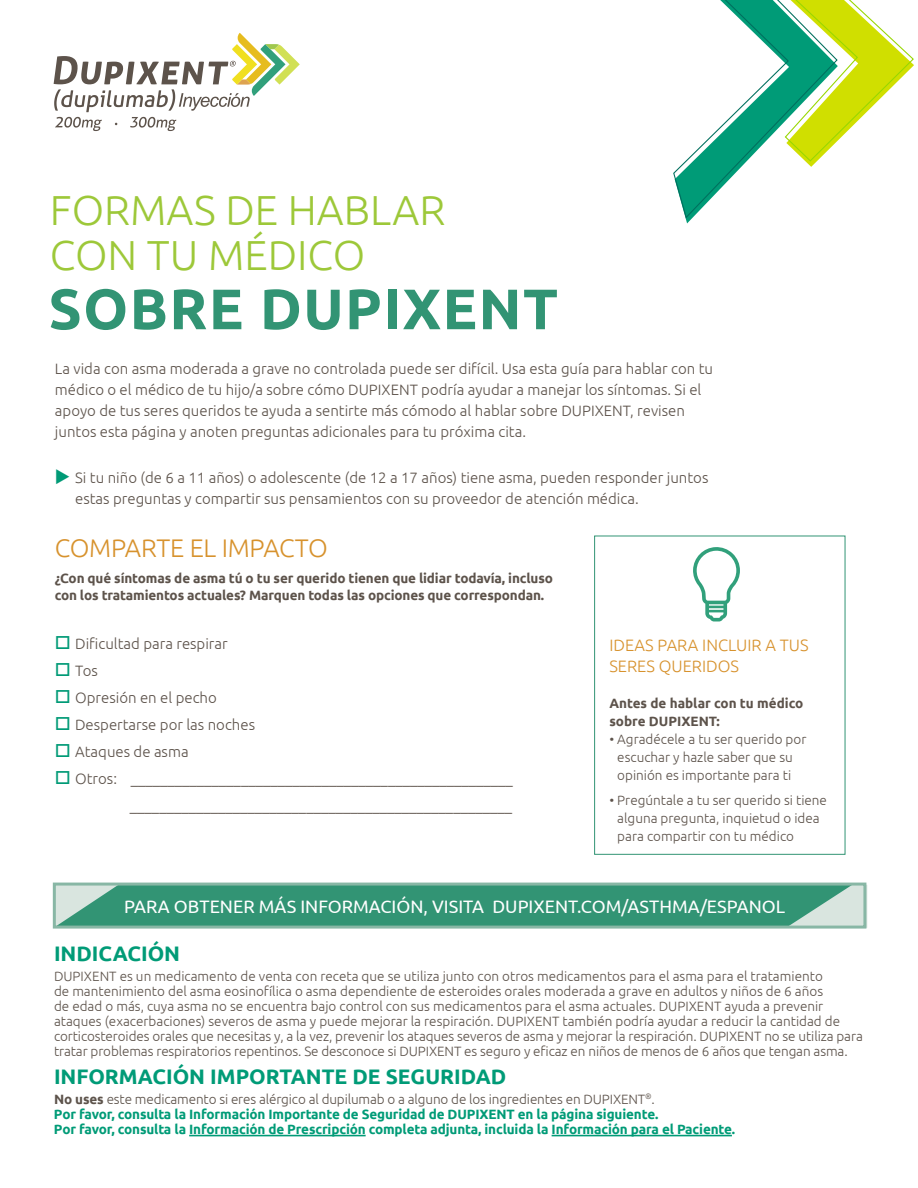
<style>
.page{position:relative;width:918px;height:1188px;background:#fff}
.page>*{position:absolute;margin:0;border:0;box-sizing:border-box;transform-origin:0 0}
.t1{font:700 57px "Ubuntu";letter-spacing:.025em;color:#329474}
.t2{font:300 42px/45px "Ubuntu";color:#9dc839}
.t3{font:300 25.5px "Ubuntu";letter-spacing:-.01em;color:#d7922d}
.t4{font:700 21px "Ubuntu";color:#009b77}
.t5{font:18px "Ubuntu";color:#fff}
.t6{font:300 16.5px/21px "Ubuntu";color:#d7922d}
.t7{font:300 15px/21px "Ubuntu";color:#5d534b}
.t8{font:300 13.5px/15px "Ubuntu";color:#5d534b}
.t9{font:700 13.5px/15px "Ubuntu";letter-spacing:-.01em;color:#009b77}
.t10{font:700 13.5px/16.5px "Ubuntu";letter-spacing:-.01em;color:#5d534b}
.s1{color:#009a76}
.s2{color:#5d534b}
.s3{font-weight:300;color:#5d534b}
</style>
<div class="page">
<svg style="left:673px;top:0;width:241px;height:223px"></svg>
<svg style="left:54px;top:33px;width:246px;height:98px"></svg>
<div style="left:594px;top:536px;width:251px;height:319px;border:1px solid #329474"></div>
<hr style="left:189px;top:1135px;width:177px;height:1px;background:#009b77">
<hr style="left:552px;top:1135px;width:180px;height:1px;background:#009b77">
<svg style="left:57px;top:884px;width:810px;height:44px;background:#419b7d"></svg>
<div style="left:53px;top:883px;width:813px;height:46px;border:3px solid #88b7a5"></div>
<svg style="left:693px;top:547px;width:47px;height:74px"></svg>
<h2 class="t2" style="left:50px;top:186px;width:397px">FORMAS DE HABLAR<br>CON TU MÉDICO</h2>
<h1 class="t1" style="left:49px;top:274px;width:511px">SOBRE DUPIXENT</h1>
<p class="t7" style="left:55px;top:358px;width:660px">La vida con asma moderada a grave no controlada puede ser difícil. Usa esta guía para hablar con tu médico o el médico de tu hijo/a sobre cómo DUPIXENT podría ayudar a manejar los síntomas. Si el apoyo de tus seres queridos te ayuda a sentirte más cómodo al hablar sobre DUPIXENT, revisen juntos esta página y anoten preguntas adicionales para tu próxima cita.</p>
<p class="t7" style="left:75px;top:466px;width:635px;text-indent:-20px"><span class="s1">◆</span> Si tu niño (de 6 a 11 años) o adolescente (de 12 a 17 años) tiene asma, pueden responder juntos estas preguntas y compartir sus pensamientos con su proveedor de atención médica.</p>
<h3 class="t3" style="left:55px;top:533px;width:275px">COMPARTE EL IMPACTO</h3>
<p class="t10" style="left:55px;top:570px;width:500px">¿Con qué síntomas de asma tú o tu ser querido tienen que lidiar todavía, incluso con los tratamientos actuales? Marquen todas las opciones que correspondan.</p>
<p class="t7" style="left:55px;top:633px;width:174px"><span class="s1">□</span> Dificultad para respirar</p>
<p class="t7" style="left:55px;top:660px;width:44px"><span class="s1">□</span> Tos</p>
<p class="t7" style="left:55px;top:687px;width:163px"><span class="s1">□</span> Opresión en el pecho</p>
<p class="t7" style="left:55px;top:714px;width:202px"><span class="s1">□</span> Despertarse por las noches</p>
<p class="t7" style="left:55px;top:741px;width:135px"><span class="s1">□</span> Ataques de asma</p>
<p class="t7" style="left:55px;top:765px;width:459px;line-height:27px;text-align:right"><span class="s1">□</span> Otros: ____________________________________________________ ____________________________________________________</p>
<p class="t6" style="left:609px;top:634px;width:201px">IDEAS PARA INCLUIR A TUS<br>SERES QUERIDOS</p>
<p class="t10" style="left:609px;top:694px;width:195px;line-height:18px">Antes de hablar con tu médico sobre DUPIXENT:</p>
<p class="t8" style="left:609px;top:730px;width:199px;line-height:18px;text-align:center">• Agradécele a tu ser querido por escuchar y hazle saber que su opinión es importante para ti</p>
<p class="t8" style="left:617px;top:790px;width:211px;line-height:18px;text-indent:-8px">• Pregúntale a tu ser querido si tiene alguna pregunta, inquietud o idea para compartir con tu médico</p>
<h3 class="t5" style="left:124px;top:896px;width:663px">PARA OBTENER MÁS INFORMACIÓN, VISITA DUPIXENT.COM/ASTHMA/ESPANOL</h3>
<h3 class="t4" style="left:54px;top:941px;width:128px">INDICACIÓN</h3>
<p class="t8" style="left:54px;top:968px;width:810px">DUPIXENT es un medicamento de venta con receta que se utiliza junto con otros medicamentos para el asma para el tratamiento<br>de mantenimiento del asma eosinofílica o asma dependiente de esteroides orales moderada a grave en adultos y niños de 6 años<br>de edad o más, cuya asma no se encuentra bajo control con sus medicamentos para el asma actuales. DUPIXENT ayuda a prevenir ataques (exacerbaciones) severos de asma y puede mejorar la respiración. DUPIXENT también podría ayudar a reducir la cantidad de corticosteroides orales que necesitas y, a la vez, prevenir los ataques severos de asma y mejorar la respiración. DUPIXENT no se utiliza para tratar problemas respiratorios repentinos. Se desconoce si DUPIXENT es seguro y eficaz en niños de menos de 6 años que tengan asma.</p>
<h3 class="t4" style="left:54px;top:1064px;width:454px">INFORMACIÓN IMPORTANTE DE SEGURIDAD</h3>
<p class="t9" style="left:54px;top:1091px;width:683px"><span class="s2">No uses</span> <span class="s3">este medicamento si eres alérgico al dupilumab o a alguno de los ingredientes en DUPIXENT</span><sup>®</sup><span class="s3">.<br></span>Por favor, consulta la Información Importante de Seguridad de DUPIXENT en la página siguiente.<br>Por favor, consulta la Información de Prescripción completa adjunta, incluida la Información para el Paciente.</p>
</div>
